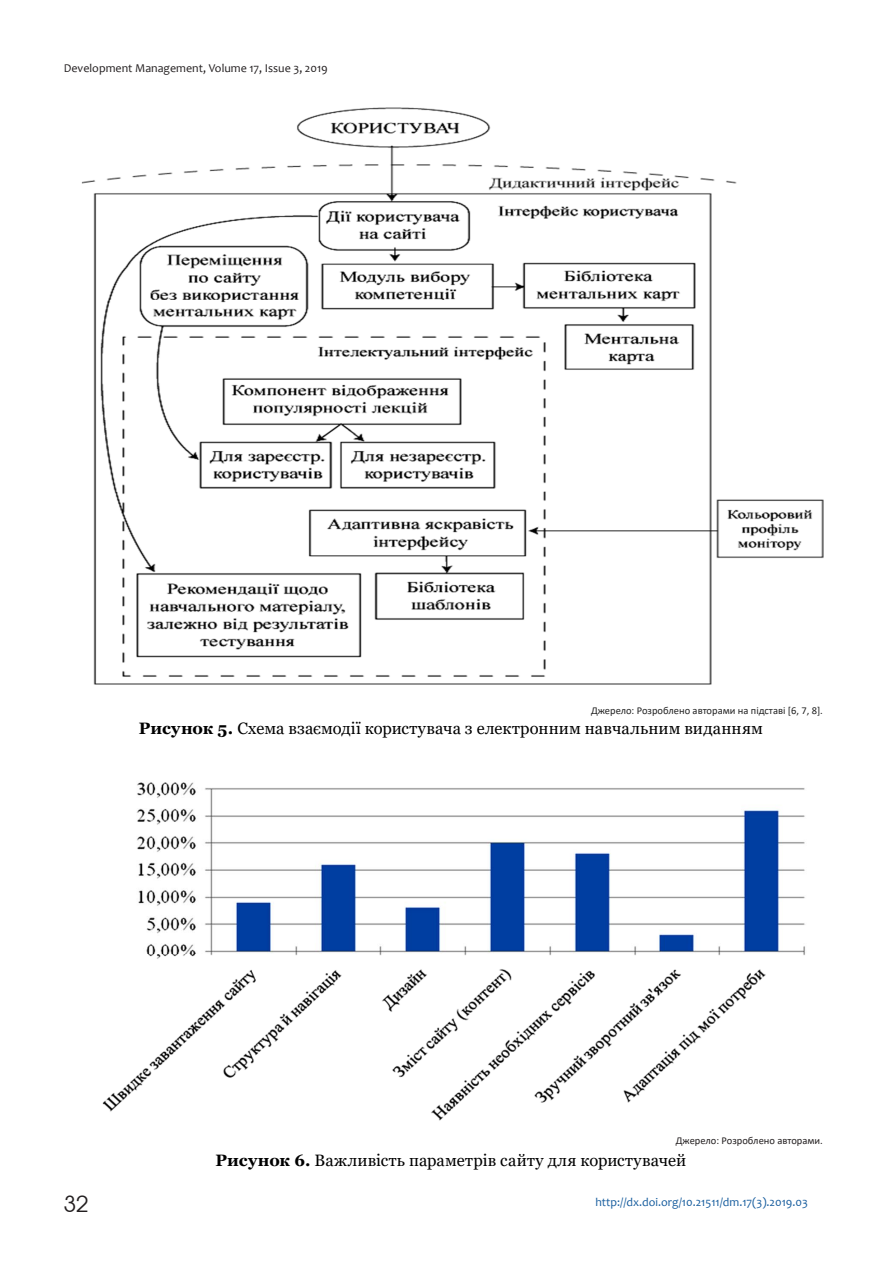
<style>
.page{position:relative;width:893px;height:1263px;background:#fff}
.page>*{position:absolute;margin:0;border:0;box-sizing:border-box;transform-origin:0 0}
.t1{font:22.5px "Avant Garde Gothic C";color:#231f20}
.t2{font:16.5px "Georgia";letter-spacing:.01em;color:#000}
.t3{font:12px "Candara";color:#175d9e}
.t4{font:12px "Candara";color:#231f20}
.t5{font:10.5px "Calibri";color:#222}
.t6{font:10.5px "Calibri";color:#231f20}
.s1{font-weight:700}
</style>
<div class="page">
<img style="left:81px;top:108px;width:742px;height:577px">
<img style="left:102px;top:782px;width:703px;height:339px">
<p class="t4" style="left:64px;top:61px;width:266px">Development Management, Volume 17, Issue 3, 2019</p>
<p class="t5" style="left:591px;top:703px;width:233px">Джерело: Розроблено авторами на підставі [6, 7, 8].</p>
<p class="t2" style="left:139px;top:718px;width:626px"><span class="s1">Рисунок 5.</span> Схема взаємодії користувача з електронним навчальним виданням</p>
<h1 class="t1" style="left:64px;top:1191px;width:26px">32</h1>
<p class="t6" style="left:676px;top:1134px;width:149px">Джерело: Розроблено авторами.</p>
<p class="t2" style="left:215px;top:1150px;width:472px"><span class="s1">Рисунок 6.</span> Важливість параметрів сайту для користувачей</p>
<p class="t3" style="left:595px;top:1195px;width:214px">http://dx.doi.org/10.21511/dm.17(3).2019.03</p>
</div>
